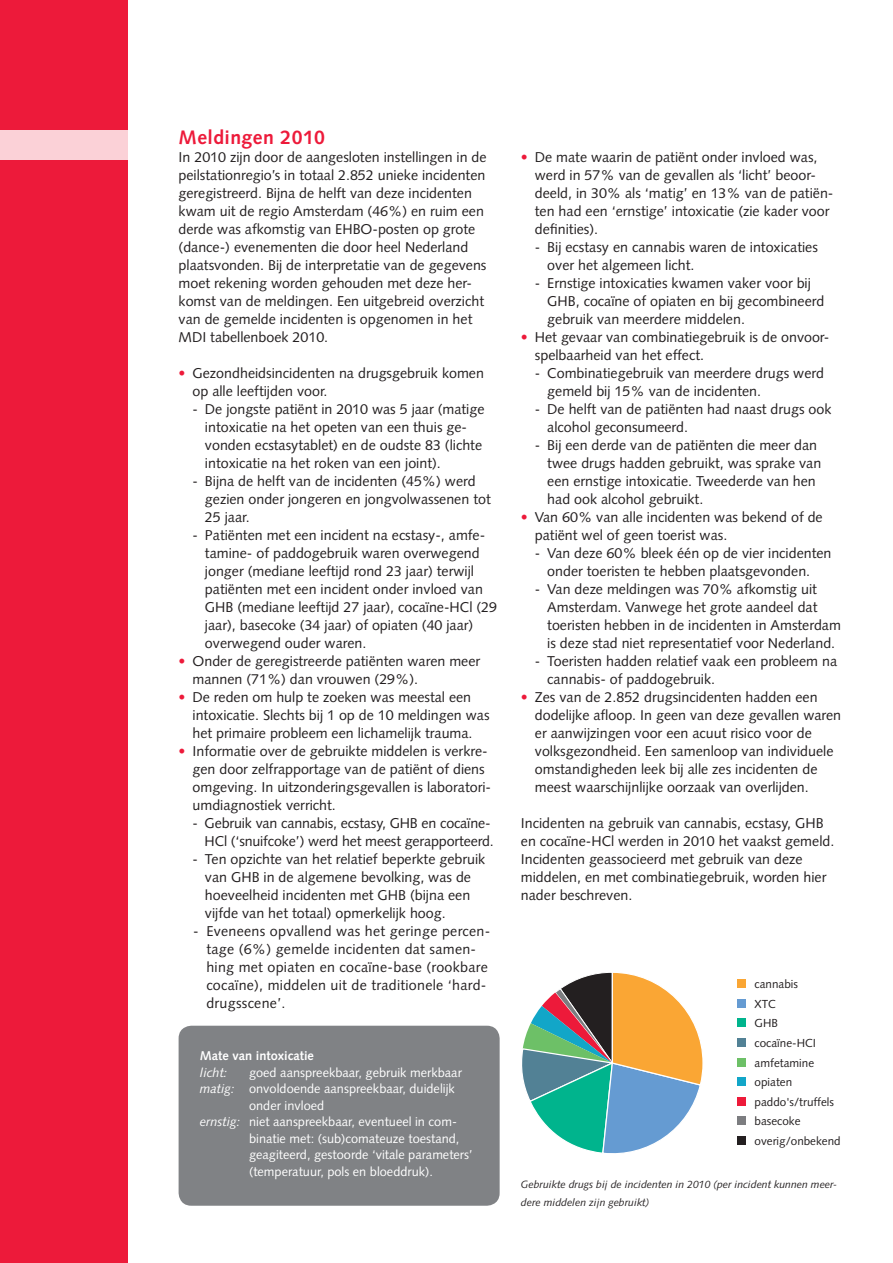
<style>
.page{position:relative;width:893px;height:1263px;background:#fff}
.page>*{position:absolute;margin:0;border:0;box-sizing:border-box;transform-origin:0 0}
.t1{font:700 19.5px "Syntax LT Std";letter-spacing:.02em;color:#ed1a3a}
.t2{font:14.25px/18px "Syntax LT Std";color:#231f20}
.t3{font:14.25px/18px "Syntax LT Std";letter-spacing:.02em;color:#231f20}
.t4{font:12.75px "Syntax LT Std";color:#fff}
.t5{font:700 12.75px "Syntax LT Std";color:#fff}
.t6{font:italic 12.75px "Syntax LT Std";color:#fff}
.t7{font:11.7px/19.6px "Syntax LT Std";color:#231f20}
.t8{font:italic 10.5px/18px "Syntax LT Std";color:#231f20}
.s1{color:#ed1a3a}
.s2{font-style:italic}
</style>
<div class="page">
<div style="left:0;top:0;width:128px;height:1263px;background:#ed1a3a"></div>
<div style="left:0;top:130px;width:128px;height:29px;background:#fbd1d7"></div>
<div style="left:179px;top:1026px;width:321px;height:180px;background:#808285;border-radius:13px"></div>
<svg style="left:522px;top:972px;width:181px;height:182px"></svg>
<div style="left:737px;top:979px;width:9px;height:9px;background:#faa634"></div>
<div style="left:737px;top:999px;width:9px;height:9px;background:#659bd2"></div>
<div style="left:737px;top:1018px;width:9px;height:9px;background:#00b48d"></div>
<div style="left:737px;top:1038px;width:9px;height:9px;background:#528195"></div>
<div style="left:737px;top:1058px;width:9px;height:8px;background:#6dc067"></div>
<div style="left:737px;top:1077px;width:9px;height:9px;background:#12a6c8"></div>
<div style="left:737px;top:1097px;width:9px;height:9px;background:#ed1a3a"></div>
<div style="left:737px;top:1116px;width:9px;height:9px;background:#7c7d80"></div>
<div style="left:737px;top:1136px;width:9px;height:9px;background:#231f20"></div>
<h1 class="t1" style="left:179px;top:126px;width:148px">Meldingen 2010</h1>
<p class="t2" style="left:179px;top:148px;width:310px">In 2010 zijn door de aangesloten instellingen in de peilstationregio’s in totaal 2.852 unieke incidenten geregistreerd. Bijna de helft van deze incidenten kwam uit de regio Amsterdam (46%) en ruim een derde was afkomstig van EHBO-posten op grote (dance-) evenementen die door heel Nederland plaatsvonden. Bij de interpretatie van de gegevens moet rekening worden gehouden met deze her&shy;komst van de meldingen. Een uitgebreid overzicht van de gemelde incidenten is opgenomen in het MDI tabellenboek 2010.</p>
<p class="t2" style="left:193px;top:364px;width:293px;text-indent:-14px"><span class="s1">•</span> Gezondheidsincidenten na drugsgebruik komen op alle leeftijden voor.</p>
<p class="t2" style="left:205px;top:400px;width:281px;text-indent:-26px">- De jongste patiënt in 2010 was 5 jaar (matige intoxicatie na het opeten van een thuis ge&shy;vonden ecstasytablet) en de oudste 83 (lichte intoxicatie na het roken van een joint).</p>
<p class="t2" style="left:205px;top:472px;width:287px;text-indent:-26px">- Bijna de helft van de incidenten (45%) werd gezien onder jongeren en jongvolwassenen tot<br>25 jaar.</p>
<p class="t2" style="left:205px;top:526px;width:294px;text-indent:-26px">- Patiënten met een incident na ecstasy-, amfe&shy;tamine- of paddogebruik waren overwegend jonger (mediane leeftijd rond 23 jaar) terwijl patiënten met een incident onder invloed van GHB (mediane leeftijd 27 jaar), cocaïne-HCl (29 jaar), basecoke (34 jaar) of opiaten (40 jaar) overwegend ouder waren.</p>
<p class="t2" style="left:193px;top:652px;width:289px;text-indent:-14px"><span class="s1">•</span> Onder de geregistreerde patiënten waren meer mannen (71%) dan vrouwen (29%).</p>
<p class="t2" style="left:193px;top:688px;width:298px;text-indent:-14px"><span class="s1">•</span> De reden om hulp te zoeken was meestal een intoxicatie. Slechts bij 1 op de 10 meldingen was het primaire probleem een lichamelijk trauma.</p>
<p class="t2" style="left:193px;top:742px;width:300px;text-indent:-14px"><span class="s1">•</span> Informatie over de gebruikte middelen is verkre&shy;gen door zelfrapportage van de patiënt of diens omgeving. In uitzonderingsgevallen is laboratori&shy;umdiagnostiek verricht.</p>
<p class="t2" style="left:205px;top:814px;width:291px;text-indent:-26px">- Gebruik van cannabis, ecstasy, GHB en cocaïne-<br>HCl (‘snuifcoke’) werd het meest gerapporteerd.</p>
<p class="t2" style="left:205px;top:850px;width:282px;text-indent:-26px">- Ten opzichte van het relatief beperkte gebruik van GHB in de algemene bevolking, was de hoeveelheid incidenten met GHB (bijna een vijfde van het totaal) opmerkelijk hoog.</p>
<p class="t3" style="left:206px;top:922px;width:285px;text-indent:-28px">- Eveneens opvallend was het geringe percen&shy;tage (6%) gemelde incidenten dat samen&shy;hing met opiaten en cocaïne-base (rookbare cocaïne), middelen uit de traditionele ‘hard&shy;drugsscene’.</p>
<p class="t5" style="left:200px;top:1048px;width:116px">Mate van intoxicatie</p>
<p class="t6" style="left:200px;top:1065px;width:29px">licht:</p>
<p class="t4" style="left:249px;top:1065px;width:214px">goed aanspreekbaar, gebruik merkbaar</p>
<p class="t4" style="left:200px;top:1081px;width:256px"><span class="s2">matig:</span> onvoldoende aanspreekbaar, duidelijk</p>
<p class="t4" style="left:249px;top:1098px;width:77px">onder invloed</p>
<p class="t4" style="left:200px;top:1114px;width:259px"><span class="s2">ernstig:</span> niet aanspreekbaar, eventueel in com-</p>
<p class="t4" style="left:249px;top:1131px;width:212px">binatie met: (sub)comateuze toestand,</p>
<p class="t4" style="left:249px;top:1147px;width:225px">geagiteerd, gestoorde ‘vitale parameters’</p>
<p class="t4" style="left:249px;top:1164px;width:185px">(temperatuur, pols en bloeddruk).</p>
<p class="t2" style="left:535px;top:148px;width:300px;text-indent:-14px"><span class="s1">•</span> De mate waarin de patiënt onder invloed was, werd in 57% van de gevallen als ‘licht’ beoor&shy;deeld, in 30% als ‘matig’ en 13% van de patiën&shy;ten had een ‘ernstige’ intoxicatie (zie kader voor definities).</p>
<p class="t2" style="left:547px;top:238px;width:272px;text-indent:-26px">- Bij ecstasy en cannabis waren de intoxicaties over het algemeen licht.</p>
<p class="t2" style="left:547px;top:274px;width:279px;text-indent:-26px">- Ernstige intoxicaties kwamen vaker voor bij<br>GHB, cocaïne of opiaten en bij gecombineerd gebruik van meerdere middelen.</p>
<p class="t2" style="left:535px;top:328px;width:296px;text-indent:-14px"><span class="s1">•</span> Het gevaar van combinatiegebruik is de onvoor&shy;spelbaarheid van het effect.</p>
<p class="t2" style="left:547px;top:364px;width:278px;text-indent:-26px">- Combinatiegebruik van meerdere drugs werd gemeld bij 15% van de incidenten.</p>
<p class="t2" style="left:547px;top:400px;width:286px;text-indent:-26px">- De helft van de patiënten had naast drugs ook alcohol geconsumeerd.</p>
<p class="t2" style="left:547px;top:436px;width:275px;text-indent:-26px">- Bij een derde van de patiënten die meer dan twee drugs hadden gebruikt, was sprake van een ernstige intoxicatie. Tweederde van hen had ook alcohol gebruikt.</p>
<p class="t2" style="left:535px;top:508px;width:289px;text-indent:-14px"><span class="s1">•</span> Van 60% van alle incidenten was bekend of de patiënt wel of geen toerist was.</p>
<p class="t2" style="left:521px;top:544px;width:312px;text-align:center">- Van deze 60% bleek één op de vier incidenten onder toeristen te hebben plaatsgevonden.</p>
<p class="t2" style="left:547px;top:580px;width:295px;text-indent:-26px">- Van deze meldingen was 70% afkomstig uit Amsterdam. Vanwege het grote aandeel dat toeristen hebben in de incidenten in Amsterdam is deze stad niet representatief voor Nederland.</p>
<p class="t2" style="left:547px;top:652px;width:291px;text-indent:-26px">- Toeristen hadden relatief vaak een probleem na cannabis- of paddogebruik.</p>
<p class="t2" style="left:535px;top:688px;width:308px;text-indent:-14px"><span class="s1">•</span> Zes van de 2.852 drugsincidenten hadden een dodelijke afloop. In geen van deze gevallen waren er aanwijzingen voor een acuut risico voor de volksgezondheid. Een samenloop van individuele omstandigheden leek bij alle zes incidenten de meest waarschijnlijke oorzaak van overlijden.</p>
<p class="t2" style="left:521px;top:814px;width:315px">Incidenten na gebruik van cannabis, ecstasy, GHB en cocaïne-HCl werden in 2010 het vaakst gemeld.<br>Incidenten geassocieerd met gebruik van deze middelen, en met combinatiegebruik, worden hier nader beschreven.</p>
<p class="t7" style="left:755px;top:974px;width:88px">cannabis<br>XTC<br>GHB cocaïne-HCI amfetamine opiaten paddo's/truffels basecoke overig/onbekend</p>
<p class="t8" style="left:521px;top:1175px;width:318px">Gebruikte drugs bij de incidenten in 2010 (per incident kunnen meer&shy;dere middelen zijn gebruikt)</p>
</div>
